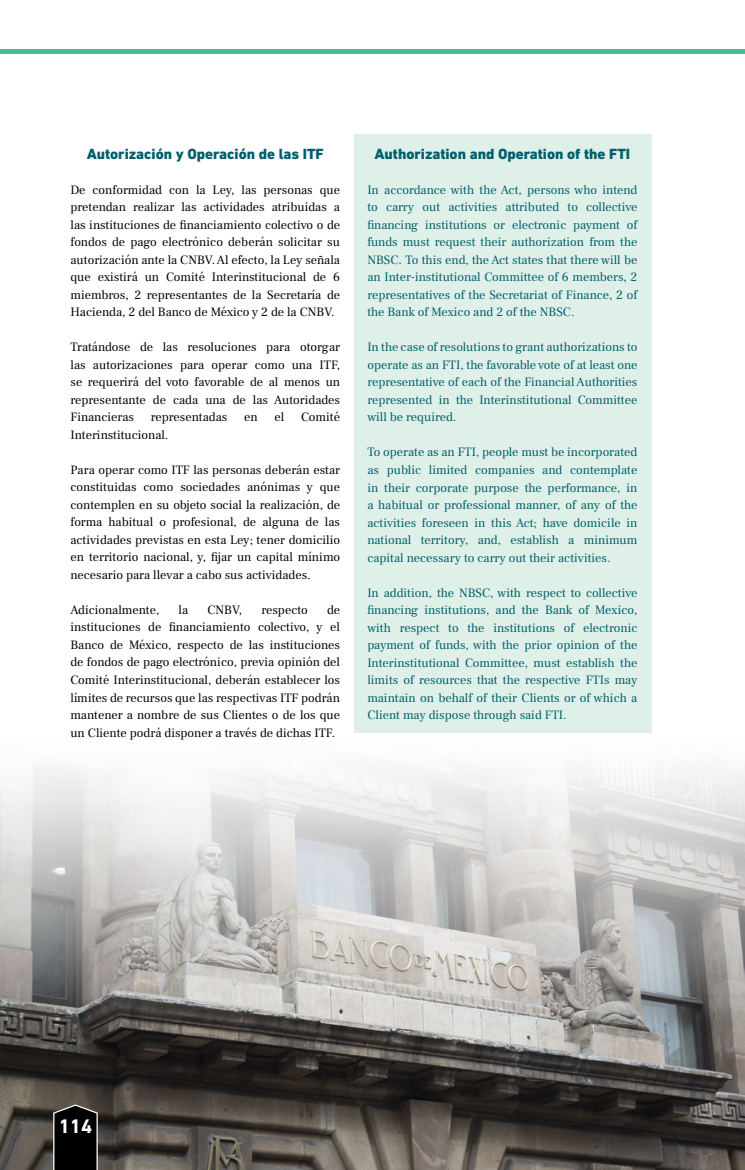
<style>
.page{position:relative;width:745px;height:1170px;background:#fff}
.page>*{position:absolute;margin:0;border:0;box-sizing:border-box;transform-origin:0 0}
.t1{font:700 20px "DIN Next CYR";color:#fff}
.t2{font:800 15px "DIN Next CYR";color:#015e6d}
.t3{font:12.5px/17.5px "Frank Ruhl Libre";color:#000;text-align:justify}
.t4{font:12.5px/17.5px "Frank Ruhl Libre";color:#015e6d;text-align:justify}
</style>
<div class="page">
<img style="left:0;top:768px;width:744px;height:401px">
<div style="left:353px;top:135px;width:298px;height:598px;background:#def0e7"></div>
<svg style="left:53px;top:1103px;width:45px;height:66px;background:#181717"></svg>
<div style="left:0;top:49px;width:744px;height:5px;background:#47bc95"></div>
<p class="t2" style="left:87px;top:145px;width:238px">Autorización y Operación de las ITF</p>
<p class="t3" style="left:70px;top:181px;width:271px">De conformidad con la Ley, las personas que pretendan realizar las actividades atribuidas a las instituciones de financiamiento colectivo o de fondos de pago electrónico deberán solicitar su autorización ante la CNBV. Al efecto, la Ley señala que existirá un Comité Interinstitucional de 6 miembros, 2 representantes de la Secretaría de Hacienda, 2 del Banco de México y 2 de la CNBV.</p>
<p class="t3" style="left:70px;top:338px;width:271px">Tratándose de las resoluciones para otorgar las autorizaciones para operar como una ITF, se requerirá del voto favorable de al menos un representante de cada una de las Autoridades Financieras</p>
<p class="t3" style="left:151px;top:408px;width:78px">representadas</p>
<p class="t3" style="left:244px;top:408px;width:15px">en</p>
<p class="t3" style="left:274px;top:408px;width:11px">el</p>
<p class="t3" style="left:301px;top:408px;width:40px">Comité</p>
<p class="t3" style="left:70px;top:426px;width:99px">Interinstitucional.</p>
<p class="t3" style="left:70px;top:461px;width:271px">Para operar como ITF las personas deberán estar constituidas como sociedades anónimas y que contemplen en su objeto social la realización, de forma habitual o profesional, de alguna de las actividades previstas en esta Ley; tener domicilio en territorio nacional, y, fijar un capital mínimo necesario para llevar a cabo sus actividades.</p>
<p class="t3" style="left:70px;top:601px;width:90px">Adicionalmente,</p>
<p class="t3" style="left:178px;top:601px;width:11px">la</p>
<p class="t3" style="left:207px;top:601px;width:36px">CNBV,</p>
<p class="t3" style="left:261px;top:601px;width:48px">respecto</p>
<p class="t3" style="left:70px;top:601px;width:271px;text-indent:256px">de instituciones de financiamiento colectivo, y el Banco de México, respecto de las instituciones de fondos de pago electrónico, previa opinión del Comité Interinstitucional, deberán establecer los límites de recursos que las respectivas ITF podrán mantener a nombre de sus Clientes o de los que un Cliente podrá disponer a través de dichas ITF.</p>
<p class="t2" style="left:374px;top:145px;width:257px">Authorization and Operation of the FTI</p>
<p class="t4" style="left:367px;top:181px;width:271px">In accordance with the Act, persons who intend to carry out activities attributed to collective financing institutions or electronic payment of funds must request their authorization from the NBSC. To this end, the Act states that there will be an Inter-institutional Committee of 6 members, 2 representatives of the Secretariat of Finance, 2 of the Bank of Mexico and 2 of the NBSC.</p>
<p class="t4" style="left:367px;top:338px;width:271px">In the case of resolutions to grant authorizations to operate as an FTI, the favorable vote of at least one representative of each of the Financial Authorities represented in the Interinstitutional Committee will be required.</p>
<p class="t4" style="left:367px;top:443px;width:271px">To operate as an FTI, people must be incorporated as public limited companies and contemplate in their corporate purpose the performance, in a habitual or professional manner, of any of the activities foreseen in this Act; have domicile in national territory, and, establish a minimum capital necessary to carry out their activities.</p>
<p class="t4" style="left:367px;top:583px;width:271px">In addition, the NBSC, with respect to collective financing institutions, and the Bank of Mexico, with respect to the institutions of electronic payment of funds, with the prior opinion of the Interinstitutional Committee, must establish the limits of resources that the respective FTIs may maintain on behalf of their Clients or of which a Client may dispose through said FTI.</p>
<h1 class="t1" style="left:59px;top:1114px;width:35px">114</h1>
</div>
